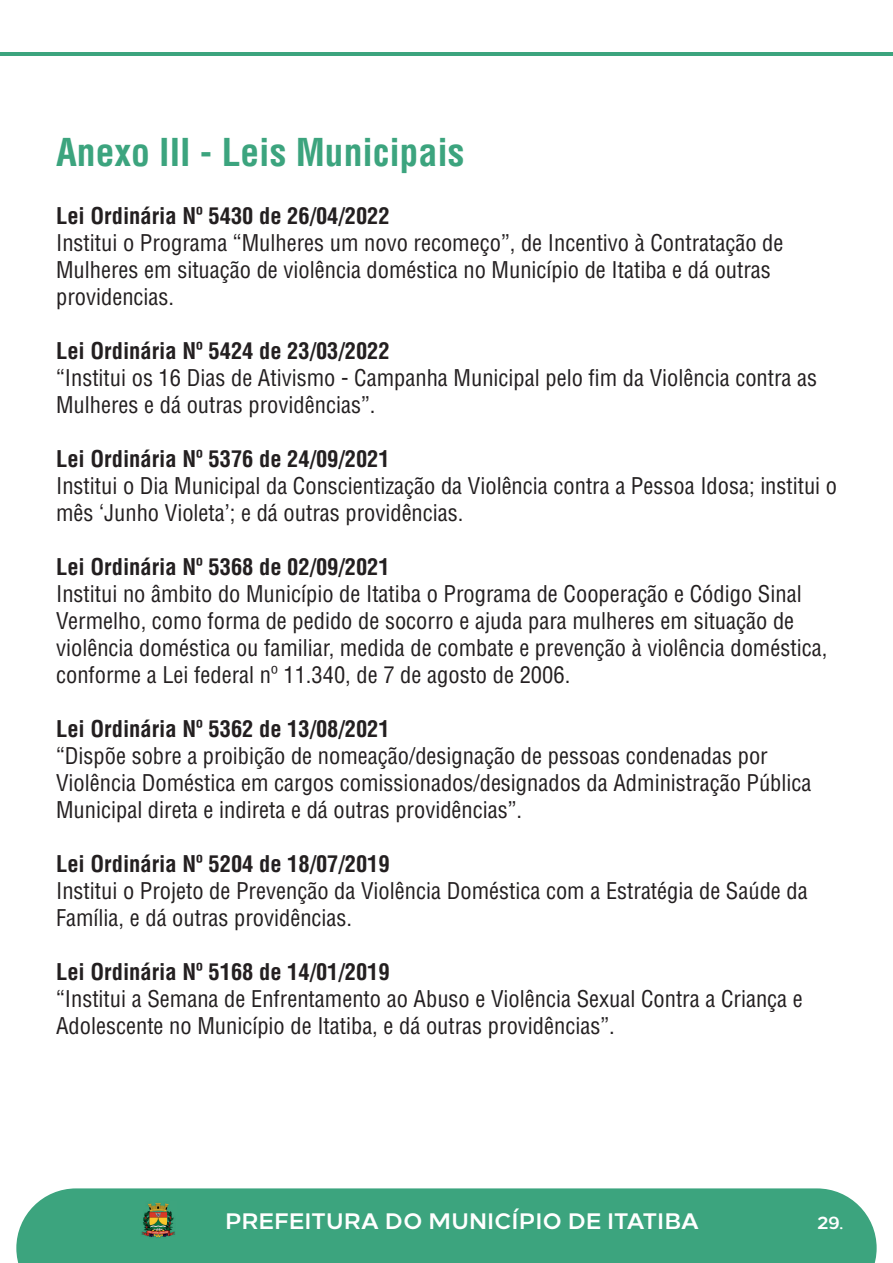
<style>
.page{position:relative;width:893px;height:1263px;background:#fff}
.page>*{position:absolute;margin:0;border:0;box-sizing:border-box;transform-origin:0 0}
.t1{font:700 condensed 37.5px "Helvetica LT Std";color:#3ca47e}
.t2{font:condensed 22.5px/27px "Helvetica LT Std";color:#231f20}
.t3{font:700 condensed 22.5px "Helvetica LT Std";color:#231f20}
.t4{font:700 22.35px "Loew";color:#fff}
.t5{font:700 18px "Loew";color:#fff}
</style>
<div class="page">
<div style="left:16px;top:1188px;width:861px;height:75px;background:#3ca47e"></div>
<img style="left:141px;top:1201px;width:35px;height:37px">
<hr style="left:0;top:53px;width:893px;height:3px;background:#3ca47e">
<h1 class="t1" style="left:56px;top:129px;width:410px">Anexo III - Leis Municipais</h1>
<p class="t3" style="left:56px;top:202px;width:335px">Lei Ordinária Nº 5430 de 26/04/2022</p>
<p class="t2" style="left:56px;top:229px;width:729px">Institui o Programa “Mulheres um novo recomeço”, de Incentivo à Contratação de<br>Mulheres em situação de violência doméstica no Município de Itatiba e dá outras providencias.</p>
<p class="t3" style="left:56px;top:337px;width:335px">Lei Ordinária Nº 5424 de 23/03/2022</p>
<p class="t2" style="left:56px;top:364px;width:763px">“Institui os 16 Dias de Ativismo - Campanha Municipal pelo fim da Violência contra as<br>Mulheres e dá outras providências”.</p>
<p class="t3" style="left:56px;top:445px;width:335px">Lei Ordinária Nº 5376 de 24/09/2021</p>
<p class="t2" style="left:56px;top:472px;width:782px">Institui o Dia Municipal da Conscientização da Violência contra a Pessoa Idosa; institui o mês ‘Junho Violeta’; e dá outras providências.</p>
<p class="t3" style="left:56px;top:553px;width:335px">Lei Ordinária Nº 5368 de 02/09/2021</p>
<p class="t2" style="left:56px;top:580px;width:773px">Institui no âmbito do Município de Itatiba o Programa de Cooperação e Código Sinal Vermelho, como forma de pedido de socorro e ajuda para mulheres em situação de violência doméstica ou familiar, medida de combate e prevenção à violência doméstica, conforme a Lei federal nº 11.340, de 7 de agosto de 2006.</p>
<p class="t3" style="left:56px;top:715px;width:335px">Lei Ordinária Nº 5362 de 13/08/2021</p>
<p class="t2" style="left:56px;top:742px;width:757px">“Dispõe sobre a proibição de nomeação/designação de pessoas condenadas por<br>Violência Doméstica em cargos comissionados/designados da Administração Pública<br>Municipal direta e indireta e dá outras providências”.</p>
<p class="t3" style="left:56px;top:850px;width:335px">Lei Ordinária Nº 5204 de 18/07/2019</p>
<p class="t2" style="left:56px;top:877px;width:753px">Institui o Projeto de Prevenção da Violência Doméstica com a Estratégia de Saúde da<br>Família, e dá outras providências.</p>
<p class="t3" style="left:56px;top:958px;width:335px">Lei Ordinária Nº 5168 de 14/01/2019</p>
<p class="t2" style="left:56px;top:985px;width:748px">“Institui a Semana de Enfrentamento ao Abuso e Violência Sexual Contra a Criança e<br>Adolescente no Município de Itatiba, e dá outras providências”.</p>
<p class="t4" style="left:225px;top:1202px;width:476px">PREFEITURA DO MUNICÍPIO DE ITATIBA</p>
<p class="t5" style="left:817px;top:1208px;width:27px">29.</p>
</div>
